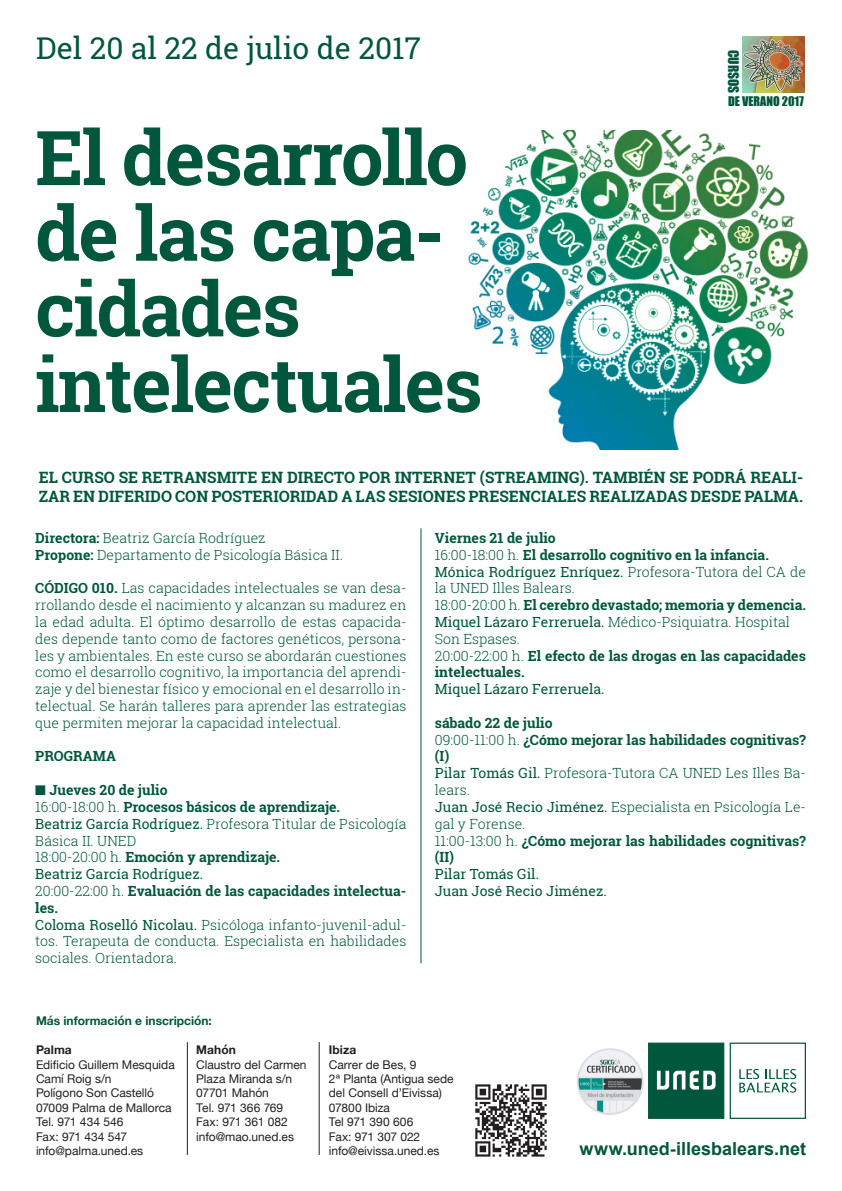
<style>
.page{position:relative;width:842px;height:1191px;background:#fff}
.page>*{position:absolute;margin:0;border:0;box-sizing:border-box;transform-origin:0 0}
.t1{font:700 75.6px/75.6px "Roboto Slab";letter-spacing:-.02em;color:#00573c}
.t2{font:30px "Roboto Slab";color:#00573c}
.t3{font:700 18px "Arial";color:#00573c}
.t4{font:700 15.6px/18.7px "Roboto Slab";color:#00573c}
.t5{font:300 14px/16.8px "Roboto Slab";color:#00573c}
.t6{font:700 14px/16.8px "Roboto Slab";color:#00573c}
.t7{font:14px "Roboto Slab";color:#00573c}
.t8{font:13.5px "Impact";color:#00573c}
.t9{font:12.2px "Impact";color:#00573c}
.t10{font:12px/14.4px "Helvetica Neue";color:#231f20}
.t11{font:700 12px "Helvetica Neue";color:#00573c}
.t12{font:700 12px "Helvetica Neue";letter-spacing:.005em;color:#231f20}
.s1{font-weight:700}
.s2{font-weight:300}
.s3{font-weight:400}
</style>
<div class="page">
<hr style="left:187px;top:1042px;width:1px;height:113px;background:#231f20">
<hr style="left:319px;top:1042px;width:1px;height:113px;background:#231f20">
<img style="left:577px;top:1048px;width:67px;height:67px">
<div style="left:648px;top:1042px;width:76px;height:76px;background:#00573c;border:1px solid #00573c"></div>
<svg style="left:657px;top:1070px;width:58px;height:19px"></svg>
<div style="left:730px;top:1042px;width:76px;height:77px;border:1px solid #00573c"></div>
<svg style="left:739px;top:1069px;width:57px;height:23px"></svg>
<img style="left:475px;top:1084px;width:72px;height:73px">
<img style="left:742px;top:36px;width:62px;height:56px">
<hr style="left:421px;top:528px;width:1px;height:435px;background:#00573c">
<img style="left:468px;top:130px;width:340px;height:319px">
<p class="t2" style="left:36px;top:27px;width:386px">Del 20 al 22 de julio de 2017</p>
<p class="t1" style="left:35px;top:119px;width:434px">El desarrollo de las capa&shy;cidades</p>
<p class="t1" style="left:35px;top:346px;width:449px">intelectuales</p>
<p class="t8" style="left:744px;top:50px;width:45px;rotate:90deg">CURSOS</p>
<p class="t9" style="left:728px;top:92px;width:77px">DE VERANO 2017</p>
<p class="t4" style="left:39px;top:467px;width:766px">EL CURSO SE RETRANSMITE EN DIRECTO POR INTERNET (STREAMING). TAMBIÉN SE PODRÁ REALI-<br>ZAR EN DIFERIDO CON POSTERIORIDAD A LAS SESIONES PRESENCIALES REALIZADAS DESDE PALMA.</p>
<p class="t5" style="left:35px;top:529px;width:232px"><span class="s1">Directora:</span> Beatriz García Rodríguez</p>
<p class="t5" style="left:35px;top:546px;width:309px"><span class="s1">Propone:</span> Departamento de Psicología Básica II.</p>
<p class="t5" style="left:35px;top:579px;width:373px;text-align:justify"><span class="s1">CÓDIGO 010.</span> Las capacidades intelectuales se van desa&shy;rrollando desde el nacimiento y alcanzan su madurez en la edad adulta. El óptimo desarrollo de estas capacida&shy;des depende tanto como de factores genéticos, persona&shy;les y ambientales. En este curso se abordarán cuestiones como el desarrollo cognitivo, la importancia del aprendi&shy;zaje y del bienestar físico y emocional en el desarrollo in&shy;telectual. Se harán talleres para aprender las estrategias que permiten mejorar la capacidad intelectual.</p>
<p class="t6" style="left:35px;top:748px;width:82px">PROGRAMA</p>
<p class="t6" style="left:35px;top:781px;width:134px">■ Jueves 20 de julio</p>
<p class="t6" style="left:35px;top:798px;width:306px"><span class="s2">16:00-18:00 h.</span> Procesos básicos de aprendizaje.</p>
<p class="t5" style="left:35px;top:815px;width:373px"><span class="s3">Beatriz García Rodríguez.</span> Profesora Titular de Psicología<br>Básica II. UNED</p>
<p class="t6" style="left:35px;top:848px;width:246px"><span class="s2">18:00-20:00 h.</span> Emoción y aprendizaje.</p>
<p class="t7" style="left:35px;top:864px;width:169px">Beatriz García Rodríguez.</p>
<p class="t6" style="left:35px;top:882px;width:373px"><span class="s2">20:00-22:00 h.</span> Evaluación de las capacidades intelectua&shy;les.</p>
<p class="t5" style="left:35px;top:915px;width:373px;text-align:justify"><span class="s3">Coloma Roselló Nicolau.</span> Psicóloga infanto-juvenil-adul&shy;tos. Terapeuta de conducta. Especialista en habilidades sociales. Orientadora.</p>
<p class="t11" style="left:36px;top:1011px;width:177px">Más información e inscripción:</p>
<p class="t6" style="left:435px;top:529px;width:123px">Viernes 21 de julio</p>
<p class="t6" style="left:435px;top:546px;width:336px"><span class="s2">16:00-18:00 h.</span> El desarrollo cognitivo en la infancia.</p>
<p class="t5" style="left:435px;top:563px;width:373px"><span class="s3">Mónica Rodríguez Enríquez.</span> Profesora-Tutora del CA de la UNED Illes Balears.</p>
<p class="t6" style="left:435px;top:596px;width:373px"><span class="s2">18:00-20:00 h.</span> El cerebro devastado; memoria y demencia.</p>
<p class="t5" style="left:435px;top:613px;width:357px"><span class="s3">Miquel Lázaro Ferreruela.</span> Médico-Psiquiatra. Hospital<br>Son Espases.</p>
<p class="t6" style="left:435px;top:647px;width:373px"><span class="s2">20:00-22:00 h.</span> El efecto de las drogas en las capacidades intelectuales.</p>
<p class="t7" style="left:435px;top:679px;width:171px">Miquel Lázaro Ferreruela.</p>
<p class="t6" style="left:435px;top:714px;width:119px">sábado 22 de julio</p>
<p class="t6" style="left:435px;top:731px;width:373px"><span class="s2">09:00-11:00 h.</span> ¿Cómo mejorar las habilidades cognitivas? (I)</p>
<p class="t5" style="left:435px;top:764px;width:373px"><span class="s3">Pilar Tomás Gil.</span> Profesora-Tutora CA UNED Les Illes Ba&shy;lears.</p>
<p class="t5" style="left:435px;top:798px;width:373px"><span class="s3">Juan José Recio Jiménez.</span> Especialista en Psicología Le&shy;gal y Forense.</p>
<p class="t6" style="left:435px;top:832px;width:373px"><span class="s2">11:00-13:00 h.</span> ¿Cómo mejorar las habilidades cognitivas? (II)</p>
<p class="t7" style="left:435px;top:864px;width:106px">Pilar Tomás Gil.</p>
<p class="t7" style="left:435px;top:881px;width:173px">Juan José Recio Jiménez.</p>
<p class="t12" style="left:36px;top:1040px;width:37px">Palma</p>
<p class="t10" style="left:36px;top:1057px;width:140px">Edificio Guillem Mesquida<br>Camí Roig s/n<br>Polígono Son Castelló<br>07009 Palma de Mallorca<br>Tel. 971 434 546<br>Fax: 971 434 547 info@palma.uned.es</p>
<p class="t12" style="left:196px;top:1040px;width:41px">Mahón</p>
<p class="t10" style="left:196px;top:1057px;width:112px">Claustro del Carmen<br>Plaza Miranda s/n<br>07701 Mahón<br>Tel. 971 366 769<br>Fax: 971 361 082 info@mao.uned.es</p>
<p class="t12" style="left:329px;top:1040px;width:29px">Ibiza</p>
<p class="t10" style="left:329px;top:1057px;width:126px">Carrer de Bes, 9<br>2ª Planta (Antigua sede del Consell d’Eivissa)<br>07800 Ibiza<br>Tel 971 390 606<br>Fax: 971 307 022 info@eivissa.uned.es</p>
<p class="t3" style="left:579px;top:1136px;width:228px">www.uned-illesbalears.net</p>
</div>
